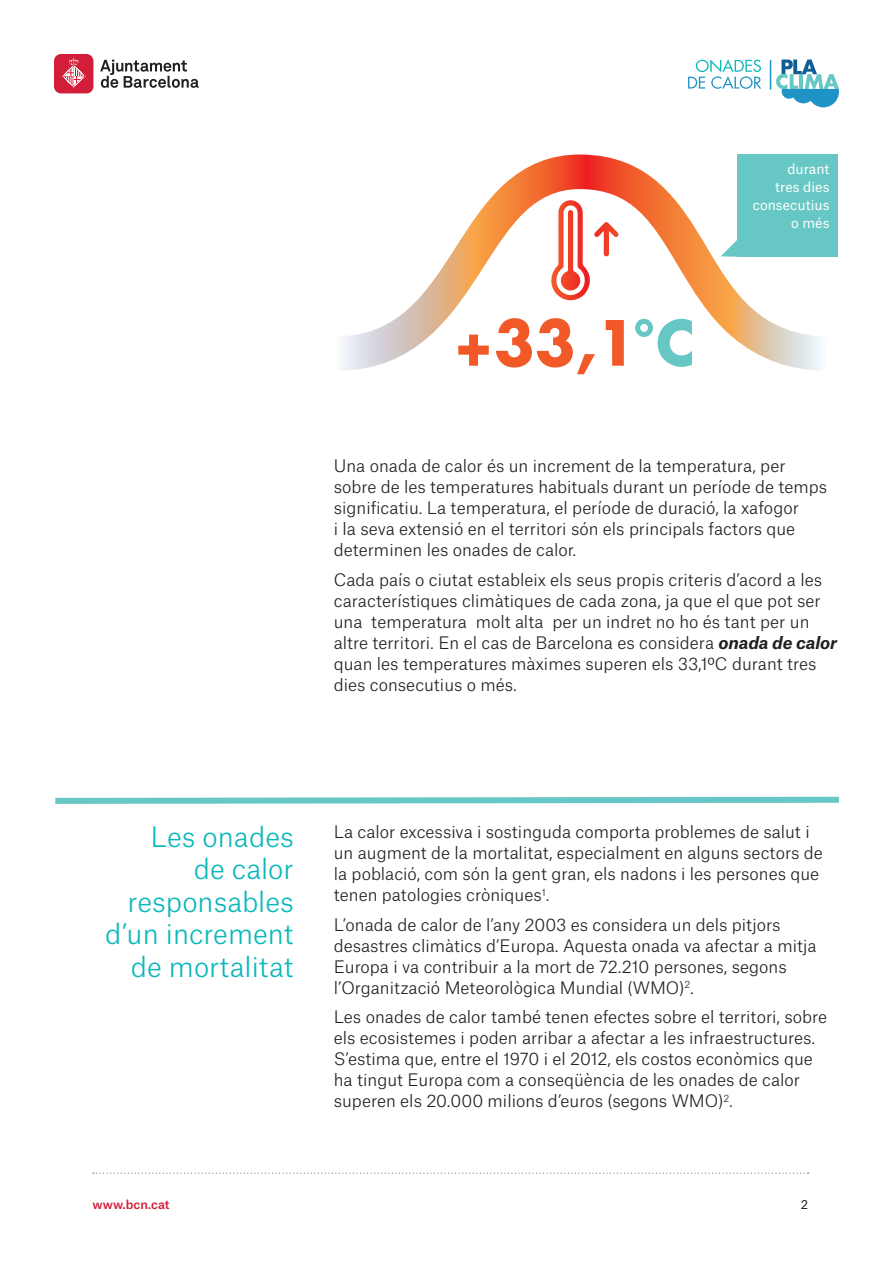
<style>
.page{position:relative;width:893px;height:1263px;background:#fff}
.page>*{position:absolute;margin:0;border:0;box-sizing:border-box;transform-origin:0 0}
.t1{font:700 60.6px "Futura";color:#f15929}
.t2{font:300 27px/32.4px "Atlas Grotesk";color:#0bb8ba;text-align:right}
.t3{font:300 16.5px/21px "Atlas Grotesk";color:#231f20}
.t4{font:13.5px/18px "Atlas Grotesk";color:#fff;text-align:right}
.t5{font:500 12px "Atlas Grotesk";letter-spacing:.005em;color:#d21e38}
.t6{font:12px "Atlas Grotesk";color:#231f20}
.s1{color:#66c7c5}
.s2{font-weight:700;font-style:italic}
</style>
<div class="page">
<svg style="left:100px;top:60px;width:99px;height:28px"></svg>
<div style="left:54px;top:54px;width:39px;height:39px;background:#d21e38;border-radius:7px"></div>
<svg style="left:62px;top:58px;width:24px;height:30px"></svg>
<svg style="left:93px;top:1172px;width:716px;height:2px"></svg>
<hr style="left:770px;top:60px;width:1px;height:30px;background:#1f92c6">
<svg style="left:776px;top:60px;width:63px;height:47px"></svg>
<svg style="left:688px;top:59px;width:73px;height:30px"></svg>
<img style="left:342px;top:154px;width:479px;height:217px">
<div style="left:738px;top:154px;width:100px;height:103px;background:#66c7c5"></div>
<svg style="left:721px;top:222px;width:17px;height:35px"></svg>
<svg style="left:55px;top:796px;width:784px;height:8px;background:#8cd4d3"></svg>
<h1 class="t1" style="left:453px;top:301px;width:244px">+33,1<span class="s1">°C</span></h1>
<p class="t4" style="left:753px;top:158px;width:78px">durant<br>tres dies consecutius o més</p>
<p class="t3" style="left:334px;top:454px;width:495px">Una onada de calor és un increment de la temperatura, per sobre de les temperatures habituals durant un període de temps significatiu. La temperatura, el període de duració, la xafogor<br>i la seva extensió en el territori són els principals factors que determinen les onades de calor.</p>
<p class="t3" style="left:334px;top:567px;width:505px">Cada país o ciutat estableix els seus propis criteris d’acord a les característiques climàtiques de cada zona, ja que el que pot ser una temperatura molt alta per un indret no ho és tant per un altre territori. En el cas de Barcelona es considera <span class="s2">onada de calor </span>quan les temperatures màximes superen els 33,1ºC durant tres dies consecutius o més.</p>
<h2 class="t2" style="left:105px;top:818px;width:190px">Les onades<br>de calor responsables d’un increment de mortalitat</h2>
<p class="t3" style="left:334px;top:820px;width:490px">La calor excessiva i sostinguda comporta problemes de salut i un augment de la mortalitat, especialment en alguns sectors de la població, com són la gent gran, els nadons i les persones que tenen patologies cròniques<sup>1</sup>.</p>
<p class="t3" style="left:334px;top:912px;width:484px">L’onada de calor de l’any 2003 es considera un dels pitjors desastres climàtics d’Europa. Aquesta onada va afectar a mitja Europa i va contribuir a la mort de 72.210 persones, segons l’Organització Meteorològica Mundial (WMO)<sup>2</sup>.</p>
<p class="t3" style="left:334px;top:1005px;width:495px">Les onades de calor també tenen efectes sobre el territori, sobre els ecosistemes i poden arribar a afectar a les infraestructures.<br>S’estima que, entre el 1970 i el 2012, els costos econòmics que ha tingut Europa com a conseqüència de les onades de calor superen els 20.000 milions d’euros (segons WMO)<sup>2</sup>.</p>
<p class="t5" style="left:92px;top:1194px;width:79px">www.bcn.cat</p>
<p class="t6" style="left:801px;top:1195px;width:9px">2</p>
</div>
